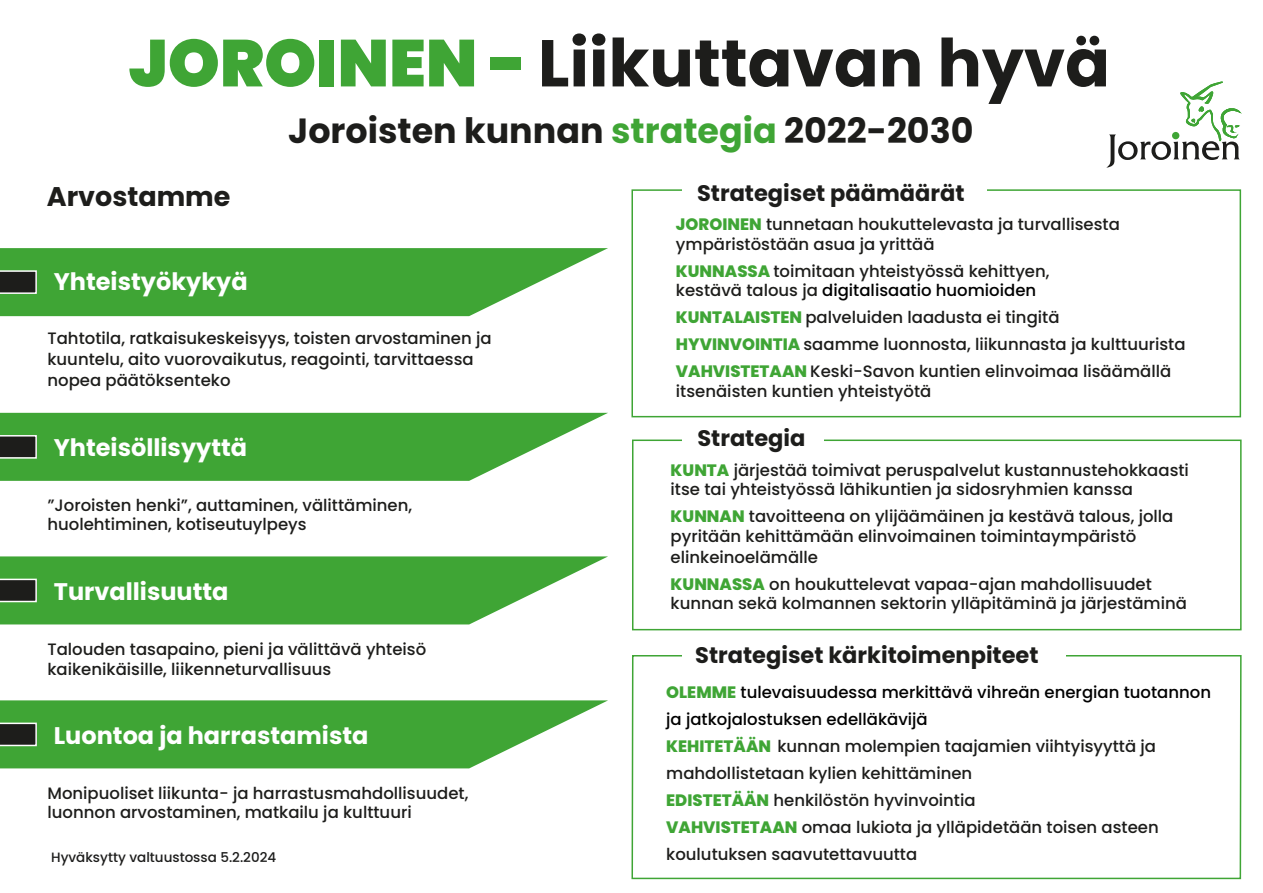
<style>
.page{position:relative;width:1263px;height:893px;background:#fff}
.page>*{position:absolute;margin:0;border:0;box-sizing:border-box;transform-origin:0 0}
.t1{font:700 66.15px "Poppins";color:#1d1d1b}
.t2{font:700 34.95px "Poppins";color:#1d1d1b}
.t3{font:700 27px "Poppins";color:#1d1d1b}
.t4{font:700 24px "Poppins";color:#fff}
.t5{font:700 22.5px "Poppins";color:#1d1d1b}
.t6{font:500 16.5px/27px "Poppins";color:#1d1d1b}
.t7{font:500 13.5px "Poppins";color:#1c1c1b}
.s1{font-weight:900;color:#3fa535}
.s2{color:#3fa535}
.s3{font-weight:800;color:#3fa535}
.s4{color:#000}
</style>
<div class="page">
<svg style="left:1106px;top:82px;width:135px;height:86px"></svg>
<div style="left:631px;top:189px;width:610px;height:228px;border:2px solid #3fa535"></div>
<div style="left:682px;top:187px;width:304px;height:24px;background:#fff"></div>
<div style="left:632px;top:440px;width:609px;height:190px;border:2px solid #3fa535"></div>
<div style="left:682px;top:419px;width:142px;height:23px;background:#fff"></div>
<svg style="left:631px;top:655px;width:611px;height:225px"></svg>
<div style="left:682px;top:642px;width:384px;height:19px;background:#fff"></div>
<svg style="left:0;top:248px;width:608px;height:68px;background:#55ad4c"></svg>
<svg style="left:0;top:413px;width:608px;height:68px;background:#55ad4c"></svg>
<svg style="left:0;top:556px;width:608px;height:68px;background:#55ad4d"></svg>
<svg style="left:0;top:700px;width:608px;height:68px;background:#55ad4d"></svg>
<p class="t1" style="left:129px;top:25px;width:983px"><span class="s1">JOROINEN -</span> Liikuttavan hyvä</p>
<p class="t3" style="left:47px;top:181px;width:185px">Arvostamme</p>
<p class="t2" style="left:288px;top:110px;width:687px">Joroisten kunnan <span class="s2">strategia</span> 2022-2030</p>
<p class="t5" style="left:697px;top:180px;width:269px">Strategiset päämäärät</p>
<p class="t4" style="left:54px;top:268px;width:195px">Yhteistyökykyä</p>
<p class="t6" style="left:47px;top:325px;width:446px">Tahtotila, ratkaisukeskeisyys, toisten arvostaminen ja</p>
<p class="t6" style="left:47px;top:346px;width:428px">kuuntelu, aito vuorovaikutus, reagointi, tarvittaessa</p>
<p class="t6" style="left:47px;top:367px;width:185px">nopea päätöksenteko</p>
<p class="t4" style="left:54px;top:434px;width:195px">Yhteisöllisyyttä</p>
<p class="t6" style="left:47px;top:491px;width:366px">”Joroisten henki”, auttaminen, välittäminen,</p>
<p class="t6" style="left:47px;top:511px;width:261px">huolehtiminen, kotiseutuylpeys</p>
<p class="t4" style="left:54px;top:577px;width:176px">Turvallisuutta</p>
<p class="t6" style="left:47px;top:640px;width:380px;line-height:19.5px">Talouden tasapaino, pieni ja välittävä yhteisö kaikenikäisille, liikenneturvallisuus</p>
<p class="t4" style="left:54px;top:721px;width:316px">Luontoa ja harrastamista</p>
<p class="t6" style="left:47px;top:783px;width:422px;line-height:19.5px">Monipuoliset liikunta- ja harrastusmahdollisuudet, luonnon arvostaminen, matkailu ja kulttuuri</p>
<p class="t7" style="left:51px;top:850px;width:227px">Hyväksytty valtuustossa 5.2.2024</p>
<p class="t6" style="left:676px;top:215px;width:445px;line-height:19.5px"><span class="s3">JOROINEN</span> tunnetaan houkuttelevasta ja turvallisesta ympäristöstään asua ja yrittää</p>
<p class="t6" style="left:676px;top:261px;width:375px;line-height:19.5px"><span class="s3">KUNNASSA</span> toimitaan yhteistyössä kehittyen, kestävä talous ja <span class="s4">digitalisaatio huomioiden</span></p>
<p class="t6" style="left:676px;top:304px;width:511px"><span class="s3">KUNTALAISTEN</span> palveluiden laadusta ei tingitä<br><span class="s3">HYVINVOINTIA</span> saamme luonnosta, liikunnasta ja kulttuurista<br><span class="s3">VAHVISTETAAN</span> Keski-Savon kuntien elinvoimaa lisäämällä</p>
<p class="t6" style="left:676px;top:378px;width:257px">itsenäisten kuntien yhteistyötä</p>
<p class="t5" style="left:697px;top:425px;width:110px">Strategia</p>
<p class="t6" style="left:671px;top:460px;width:520px;line-height:19.5px"><span class="s3">KUNTA</span> järjestää toimivat peruspalvelut kustannustehokkaasti itse tai yhteistyössä lähikuntien ja sidosryhmien kanssa</p>
<p class="t6" style="left:671px;top:503px;width:504px"><span class="s3">KUNNAN</span> tavoitteena on ylijäämäinen ja kestävä talous, jolla</p>
<p class="t6" style="left:671px;top:523px;width:467px">pyritään kehittämään elinvoimainen toimintaympäristö</p>
<p class="t6" style="left:671px;top:544px;width:149px">elinkeinoelämälle</p>
<p class="t6" style="left:671px;top:571px;width:483px"><span class="s3">KUNNASSA</span> on houkuttelevat vapaa-ajan mahdollisuudet</p>
<p class="t6" style="left:671px;top:590px;width:518px">kunnan sekä kolmannen sektorin ylläpitäminä ja järjestäminä</p>
<p class="t5" style="left:695px;top:642px;width:345px">Strategiset kärkitoimenpiteet</p>
<p class="t6" style="left:666px;top:678px;width:546px"><span class="s3">OLEMME</span> <span class="s4">tulevaisuudessa merkittävä vihreän energian tuotannon ja jatkojalostuksen edelläkävijä<br></span><span class="s3">KEHITETÄÄN</span> kunnan molempien taajamien viihtyisyyttä ja mahdollistetaan kylien kehittäminen<br><span class="s3">EDISTETÄÄN</span> henkilöstön hyvinvointia<br><span class="s3">VAHVISTETAAN</span> omaa lukiota ja ylläpidetään toisen asteen koulutuksen saavutettavuutta</p>
</div>
